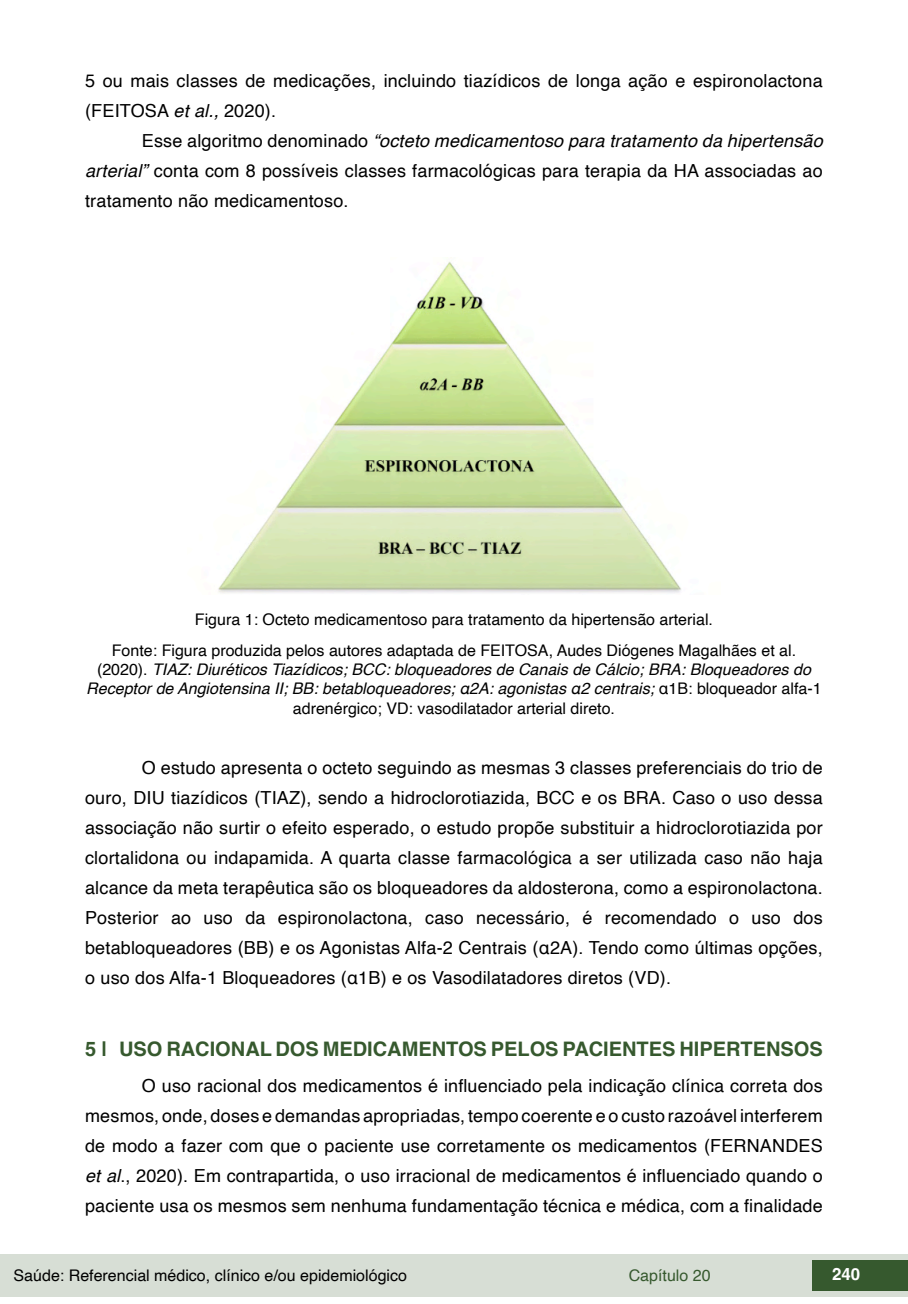
<style>
.page{position:relative;width:908px;height:1304px;background:#fff}
.page>*{position:absolute;margin:0;border:0;box-sizing:border-box;transform-origin:0 0}
.t1{font:700 20px "Helvetica";color:#36592e}
.t2{font:18px/30px "Helvetica";letter-spacing:.01em;color:#000;text-align:justify}
.t3{font:700 16.8px "Helvetica";color:#fff}
.t4{font:italic 16px/19.2px "Helvetica";color:#000;text-align:center}
.t5{font:16px/30.6px "Helvetica";color:#000;text-align:center}
.t6{font:16px "Helvetica";color:#36592e}
.s1{font-style:italic}
.s2{font-style:normal}
</style>
<div class="page">
<div style="left:0;top:1254px;width:906px;height:43px;background:#d7ded5"></div>
<div style="left:812px;top:1261px;width:95px;height:30px;background:#36592e"></div>
<img style="left:218px;top:257px;width:463px;height:336px">
<p class="t2" style="left:85px;top:66px;width:738px">5 ou mais classes de medicações, incluindo tiazídicos de longa ação e espironolactona (FEITOSA <span class="s1">et al.,</span> 2020).</p>
<p class="t2" style="left:85px;top:126px;width:738px;text-indent:57px">Esse algoritmo denominado <span class="s1">“octeto medicamentoso para tratamento da hipertensão arterial”</span> conta com 8 possíveis classes farmacológicas para terapia da HA associadas ao tratamento não medicamentoso.</p>
<p class="t5" style="left:112px;top:605px;width:685px">Figura 1: Octeto medicamentoso para tratamento da hipertensão arterial.<br>Fonte: Figura produzida pelos autores adaptada de FEITOSA, Audes Diógenes Magalhães et al.</p>
<p class="t4" style="left:86px;top:660px;width:736px"><span class="s2">(2020).</span> TIAZ: Diuréticos Tiazídicos; BCC: bloqueadores de Canais de Cálcio; BRA: Bloqueadores do<br>Receptor de Angiotensina II; BB: betabloqueadores; α2A: agonistas α2 centrais; <span class="s2">α1B: bloqueador alfa-1 adrenérgico; VD: vasodilatador arterial direto.</span></p>
<p class="t2" style="left:85px;top:753px;width:738px;text-indent:57px">O estudo apresenta o octeto seguindo as mesmas 3 classes preferenciais do trio de ouro, DIU tiazídicos (TIAZ), sendo a hidroclorotiazida, BCC e os BRA. Caso o uso dessa associação não surtir o efeito esperado, o estudo propõe substituir a hidroclorotiazida por clortalidona ou indapamida. A quarta classe farmacológica a ser utilizada caso não haja alcance da meta terapêutica são os bloqueadores da aldosterona, como a espironolactona.<br>Posterior ao uso da espironolactona, caso necessário, é recomendado o uso dos betabloqueadores (BB) e os Agonistas Alfa-2 Centrais (α2A). Tendo como últimas opções, o uso dos Alfa-1 Bloqueadores (α1B) e os Vasodilatadores diretos (VD).</p>
<p class="t1" style="left:85px;top:1037px;width:739px">5 | USO RACIONAL DOS MEDICAMENTOS PELOS PACIENTES HIPERTENSOS</p>
<p class="t2" style="left:85px;top:1071px;width:738px;text-indent:57px">O uso racional dos medicamentos é influenciado pela indicação clínica correta dos mesmos, onde, doses e demandas apropriadas, tempo coerente e o custo razoável interferem de modo a fazer com que o paciente use corretamente os medicamentos (FERNANDES <span class="s1">et al</span>., 2020). Em contrapartida, o uso irracional de medicamentos é influenciado quando o paciente usa os mesmos sem nenhuma fundamentação técnica e médica, com a finalidade</p>
<p class="t5" style="left:14px;top:1260px;width:395px">Saúde: Referencial médico, clínico e/ou epidemiológico</p>
<p class="t6" style="left:628px;top:1263px;width:83px">Capítulo 20</p>
<p class="t3" style="left:831px;top:1264px;width:30px">240</p>
</div>
